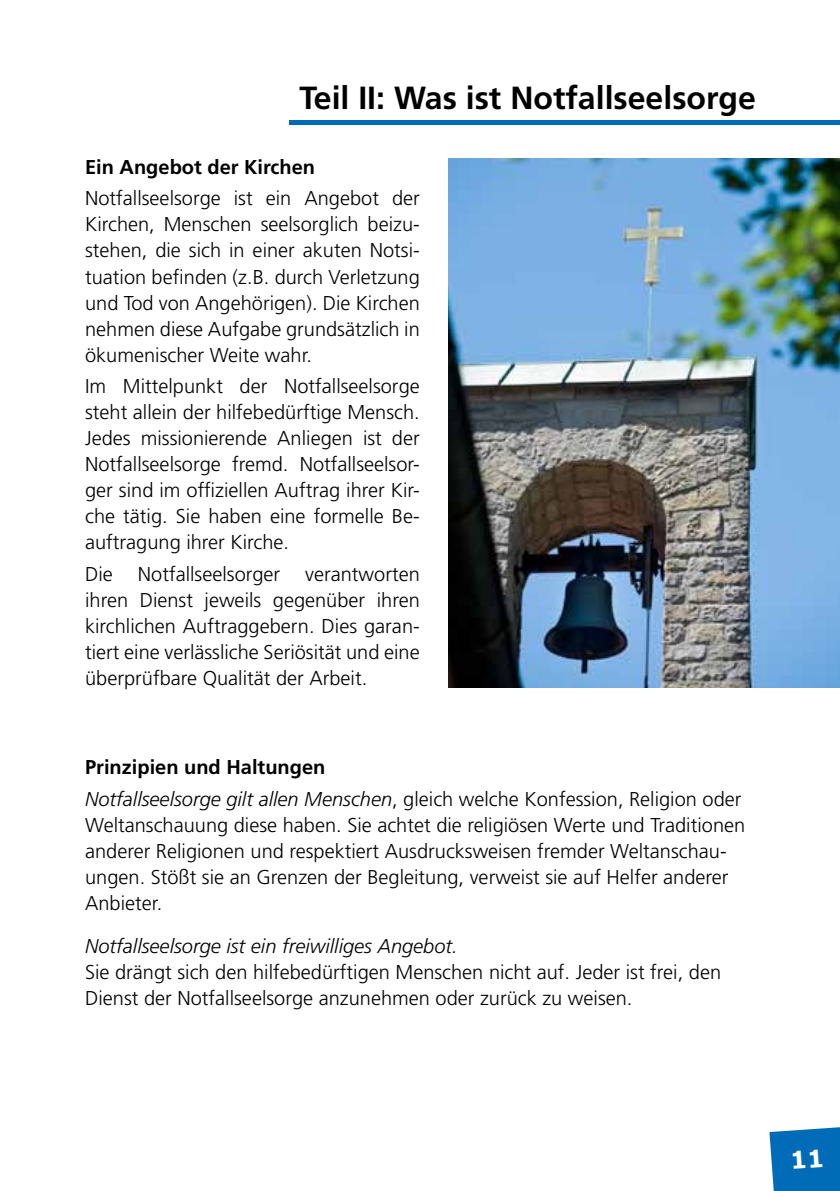
<style>
.page{position:relative;width:840px;height:1191px;background:#fff}
.page>*{position:absolute;margin:0;border:0;box-sizing:border-box;transform-origin:0 0}
.t1{font:700 32px "Frutiger LT Std";color:#000}
.t2{font:300 20px/26px "Frutiger LT Std";color:#000;text-align:justify}
.t3{font:italic 300 20px "Frutiger LT Std";color:#000}
.t4{font:700 20px "Frutiger LT Std";color:#000}
.s1{font-weight:700}
.s2{font-style:italic}
</style>
<div class="page">
<hr style="left:289px;top:120px;width:550px;height:4px;background:#006cb7">
<img style="left:448px;top:159px;width:391px;height:528px">
<svg style="left:769px;top:1127px;width:70px;height:64px;background:#1377bc"></svg>
<h1 class="t1" style="left:299px;top:79px;width:457px">Teil II: Was ist Notfallseelsorge</h1>
<p class="t4" style="left:85px;top:155px;width:231px">Ein Angebot der Kirchen</p>
<p class="t2" style="left:85px;top:186px;width:336px">Notfallseelsorge ist ein Angebot der Kirchen, Menschen seelsorglich beizu&shy;stehen, die sich in einer akuten Notsi&shy;tuation befinden (z.B. durch Verletzung und Tod von Angehörigen). Die Kirchen nehmen diese Aufgabe grundsätzlich in ökumenischer Weite wahr.</p>
<p class="t2" style="left:85px;top:373px;width:336px">Im Mittelpunkt der Notfallseelsorge steht allein der hilfebedürftige Mensch.<br>Jedes missionierende Anliegen ist der Notfallseelsorge fremd. Notfallseelsor&shy;ger sind im offiziellen Auftrag ihrer Kir&shy;che tätig. Sie haben eine formelle Be&shy;auftragung ihrer Kirche.</p>
<p class="t2" style="left:85px;top:561px;width:336px">Die Notfallseelsorger verantworten ihren Dienst jeweils gegenüber ihren kirchlichen Auftraggebern. Dies garan&shy;tiert eine verlässliche Seriösität und eine überprüfbare Qualität der Arbeit.</p>
<p class="t2" style="left:85px;top:752px;width:657px;line-height:31.6px"><span class="s1">Prinzipien und Haltungen<br></span><span class="s2">Notfallseelsorge gilt allen Menschen</span>, gleich welche Konfession, Religion oder</p>
<p class="t2" style="left:85px;top:812px;width:661px;text-align:left">Weltanschauung diese haben. Sie achtet die religiösen Werte und Traditionen anderer Religionen und respektiert Ausdrucksweisen fremder Weltanschau&shy;ungen. Stößt sie an Grenzen der Begleitung, verweist sie auf Helfer anderer Anbieter.</p>
<p class="t3" style="left:85px;top:934px;width:374px">Notfallseelsorge ist ein freiwilliges Angebot.</p>
<p class="t2" style="left:85px;top:959px;width:637px">Sie drängt sich den hilfebedürftigen Menschen nicht auf. Jeder ist frei, den<br>Dienst der Notfallseelsorge anzunehmen oder zurück zu weisen.</p>
</div>
